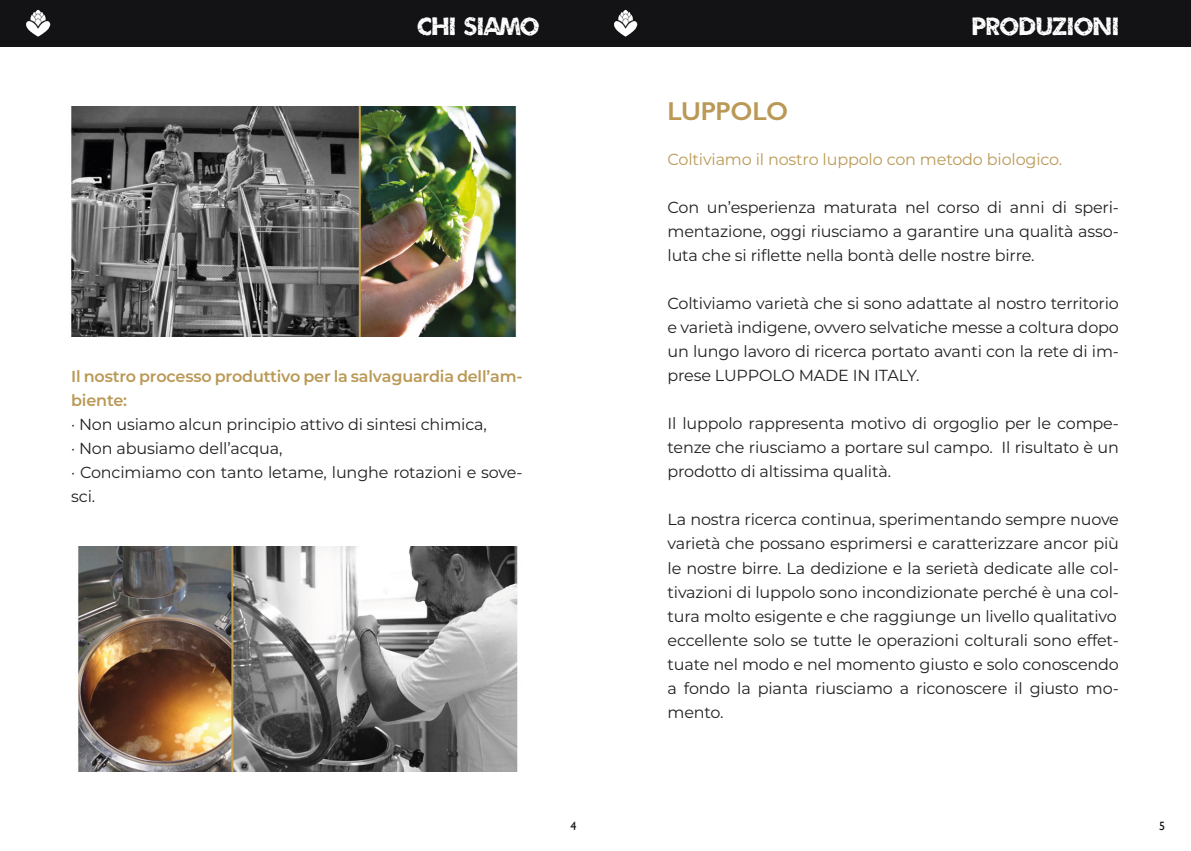
<style>
.page{position:relative;width:1191px;height:851px;background:#fff}
.page>*{position:absolute;margin:0;border:0;box-sizing:border-box;transform-origin:0 0}
.t1{font:28px "Umbrage";color:#fff}
.t2{font:600 26px "Gill Sans";letter-spacing:-.01em;color:#ba9956}
.t3{font:16px/24px "Montserrat";letter-spacing:-.01em;color:#231f20;text-align:justify}
.t4{font:600 16px/24px "Montserrat";letter-spacing:-.01em;color:#ba9956}
.t5{font:16px "Montserrat";letter-spacing:-.01em;color:#ba9956}
.t6{font:12px "Gill Sans";color:#131215}
</style>
<div class="page">
<div style="left:0;top:0;width:1191px;height:47px;background:#131215"></div>
<img style="left:26px;top:10px;width:24px;height:27px">
<img style="left:614px;top:10px;width:23px;height:27px">
<img style="left:78px;top:546px;width:440px;height:225px">
<img style="left:71px;top:106px;width:446px;height:230px">
<p class="t1" style="left:417px;top:10px;width:123px">CHI SIAMO</p>
<p class="t4" style="left:71px;top:363px;width:453px">Il nostro processo produttivo per la salvaguardia dell’am&shy;biente:</p>
<p class="t3" style="left:71px;top:412px;width:417px">· Non usiamo alcun principio attivo di sintesi chimica,</p>
<p class="t3" style="left:71px;top:436px;width:213px">· Non abusiamo dell’acqua,</p>
<p class="t3" style="left:71px;top:460px;width:453px">· Concimiamo con tanto letame, lunghe rotazioni e sove&shy;sci.</p>
<p class="t1" style="left:972px;top:10px;width:148px">PRODUZIONI</p>
<p class="t2" style="left:667px;top:95px;width:122px">LUPPOLO</p>
<p class="t5" style="left:667px;top:148px;width:396px">Coltiviamo il nostro luppolo con metodo biologico.</p>
<p class="t3" style="left:667px;top:195px;width:453px">Con un’esperienza maturata nel corso di anni di speri&shy;mentazione, oggi riusciamo a garantire una qualità asso&shy;luta che si riflette nella bontà delle nostre birre.</p>
<p class="t3" style="left:667px;top:291px;width:453px">Coltiviamo varietà che si sono adattate al nostro territorio e varietà indigene, ovvero selvatiche messe a coltura dopo un lungo lavoro di ricerca portato avanti con la rete di im&shy;prese LUPPOLO MADE IN ITALY.</p>
<p class="t3" style="left:667px;top:411px;width:453px">Il luppolo rappresenta motivo di orgoglio per le compe&shy;tenze che riusciamo a portare sul campo. Il risultato è un prodotto di altissima qualità.</p>
<p class="t3" style="left:667px;top:507px;width:453px">La nostra ricerca continua, sperimentando sempre nuove varietà che possano esprimersi e caratterizzare ancor più le nostre birre. La dedizione e la serietà dedicate alle col&shy;tivazioni di luppolo sono incondizionate perché è una col&shy;tura molto esigente e che raggiunge un livello qualitativo</p>
<p class="t3" style="left:667px;top:627px;width:453px">eccellente solo se tutte le operazioni colturali sono effet&shy;tuate nel modo e nel momento giusto e solo conoscendo a fondo la pianta riusciamo a riconoscere il giusto mo&shy;mento.</p>
<p class="t6" style="left:570px;top:818px;width:7px">4</p>
<p class="t6" style="left:1159px;top:818px;width:7px">5</p>
</div>
